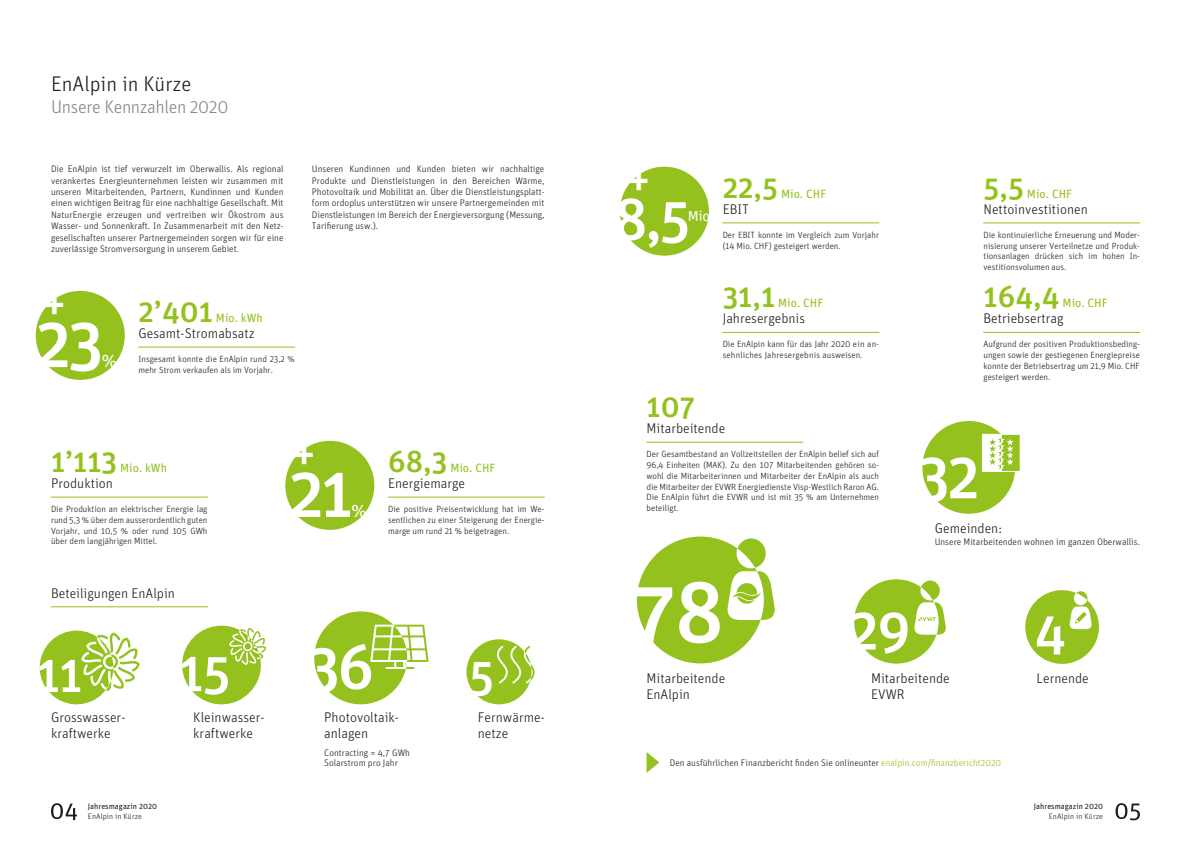
<style>
.page{position:relative;width:1191px;height:842px;background:#fff}
.page>*{position:absolute;margin:0;border:0;box-sizing:border-box;transform-origin:0 0}
.t1{font:500 86.1px "Unit OT";color:#fff}
.t2{font:500 68.7px "Unit OT";color:#fff}
.t3{font:500 63px "Unit OT";color:#fff}
.t4{font:500 62.9px "Unit OT";color:#fff}
.t5{font:500 58.6px "Unit OT";color:#fff}
.t6{font:500 57.2px "Unit OT";color:#fff}
.t7{font:500 55px "Unit OT";color:#fff}
.t8{font:500 53.4px "Unit OT";color:#fff}
.t9{font:500 50px "Unit OT";color:#fff}
.t10{font:500 48.5px "Unit OT";color:#fff}
.t11{font:500 40.3px "Unit OT";color:#fff}
.t12{font:500 30.3px "Unit OT";color:#95c11f}
.t13{font:300 21.3px "Unit OT";color:#1d1d1b}
.t14{font:19px "Unit OT";color:#fff}
.t15{font:300 18.4px "Unit OT";letter-spacing:-.02em;color:#878787}
.t16{font:14.5px "Unit OT";color:#fff}
.t17{font:300 14px/16px "Unit OT";color:#1d1d1b}
.t18{font:12px "Unit OT";color:#95c11f}
.t19{font:300 9.5px/11.4px "Unit OT";color:#1d1d1b;text-align:justify}
.t20{font:300 9px/10.8px "Unit OT";color:#1d1d1b;text-align:justify}
.t21{font:8px "Unit OT";color:#1d1d1b}
.t22{font:300 8px "Unit OT";letter-spacing:.01em;color:#1d1d1b}
.s1{color:#96c121}
</style>
<div class="page">
<svg style="left:51px;top:803px;width:26px;height:17px"></svg>
<hr style="left:51px;top:497px;width:156px;height:1px;background:#95c11f">
<hr style="left:388px;top:497px;width:156px;height:1px;background:#95c11f">
<div style="left:285px;top:441px;width:89px;height:89px;background:#95c11f;border-radius:50%"></div>
<hr style="left:138px;top:347px;width:157px;height:1px;background:#95c11f">
<div style="left:36px;top:291px;width:89px;height:89px;background:#95c11f;border-radius:50%"></div>
<hr style="left:51px;top:606px;width:156px;height:1px;background:#95c11f">
<div style="left:40px;top:631px;width:73px;height:73px;background:#95c11f;border-radius:50%"></div>
<svg style="left:81px;top:633px;width:59px;height:58px"></svg>
<div style="left:182px;top:626px;width:79px;height:78px;background:#95c11f;border-radius:50%"></div>
<svg style="left:229px;top:628px;width:37px;height:37px"></svg>
<div style="left:314px;top:611px;width:93px;height:93px;background:#95c11f;border-radius:50%"></div>
<svg style="left:370px;top:625px;width:58px;height:44px"></svg>
<div style="left:466px;top:639px;width:65px;height:65px;background:#95c11f;border-radius:50%"></div>
<svg style="left:497px;top:646px;width:37px;height:37px"></svg>
<svg style="left:1115px;top:803px;width:25px;height:17px"></svg>
<hr style="left:983px;top:222px;width:157px;height:1px;background:#95c11f">
<hr style="left:722px;top:332px;width:157px;height:1px;background:#95c11f">
<div style="left:1025px;top:590px;width:74px;height:74px;background:#95c11f;border-radius:50%"></div>
<div style="left:1073px;top:591px;width:14px;height:14px;background:#fff;border-radius:50%"></div>
<svg style="left:1069px;top:606px;width:22px;height:23px"></svg>
<svg style="left:1076px;top:591px;width:11px;height:9px"></svg>
<div style="left:854px;top:579px;width:84px;height:85px;background:#95c11f;border-radius:50%"></div>
<svg style="left:914px;top:580px;width:32px;height:55px"></svg>
<div style="left:637px;top:536px;width:127px;height:127px;background:#95c11f;border-radius:50%"></div>
<svg style="left:727px;top:538px;width:48px;height:82px"></svg>
<hr style="left:722px;top:222px;width:157px;height:1px;background:#95c11f">
<div style="left:620px;top:167px;width:89px;height:89px;background:#95c11f;border-radius:50%"></div>
<hr style="left:983px;top:332px;width:157px;height:1px;background:#95c11f">
<svg style="left:646px;top:752px;width:13px;height:21px"></svg>
<hr style="left:646px;top:442px;width:157px;height:1px;background:#95c11f">
<div style="left:922px;top:421px;width:93px;height:93px;background:#95c11f;border-radius:50%"></div>
<div style="left:982px;top:434px;width:19px;height:37px;background:#fff;border:1px solid #fff"></div>
<div style="left:1001px;top:434px;width:19px;height:37px;background:#95c11f;border:1px solid #fff"></div>
<svg style="left:989px;top:436px;width:24px;height:33px"></svg>
<h3 class="t13" style="left:51px;top:71px;width:142px">EnAlpin in Kürze</h3>
<h3 class="t15" style="left:51px;top:97px;width:179px">Unsere Kennzahlen 2020</h3>
<p class="t19" style="left:51px;top:163px;width:234px">Die EnAlpin ist tief verwurzelt im Oberwallis. Als regional verankertes Energieunternehmen leisten wir zusammen mit unseren Mitarbeitenden, Partnern, Kundinnen und Kunden einen wichtigen Beitrag für eine nachhaltige Gesellschaft. Mit NaturEnergie erzeugen und vertreiben wir Ökostrom aus Wasser- und Sonnenkraft. In Zusammenarbeit mit den Netz&shy;gesellschaften unserer Partnergemeinden sorgen wir für eine zuverlässige Stromversorgung in unserem Gebiet.</p>
<p class="t19" style="left:312px;top:163px;width:234px">Unseren Kundinnen und Kunden bieten wir nachhaltige Produkte und Dienstleistungen in den Bereichen Wärme, Photovoltaik und Mobilität an. Über die Dienstleistungsplatt&shy;form ordoplus unterstützen wir unsere Partnergemeinden mit Dienstleistungen im Bereich der Energieversorgung (Messung, Tarifierung usw.).</p>
<h3 class="t11" style="left:43px;top:279px;width:24px">+</h3>
<h2 class="t2" style="left:36px;top:302px;width:69px">23</h2>
<h3 class="t14" style="left:102px;top:349px;width:17px">%</h3>
<h3 class="t12" style="left:138px;top:293px;width:76px">2’401</h3>
<h3 class="t18" style="left:216px;top:311px;width:48px">Mio. kWh</h3>
<h3 class="t17" style="left:138px;top:325px;width:118px">Gesamt-Stromabsatz</h3>
<p class="t20" style="left:138px;top:354px;width:158px">Insgesamt konnte die EnAlpin rund 23,2 % mehr Strom verkaufen als im Vorjahr.</p>
<h3 class="t12" style="left:51px;top:443px;width:68px">1’113</h3>
<h3 class="t18" style="left:120px;top:461px;width:48px">Mio. kWh</h3>
<h3 class="t17" style="left:51px;top:475px;width:63px">Produktion</h3>
<p class="t20" style="left:51px;top:504px;width:158px">Die Produktion an elektrischer Energie lag rund 5,3 % über dem ausserordentlich guten Vorjahr, und 10,5 % oder rund 105 GWh über dem langjährigen Mittel.</p>
<h3 class="t11" style="left:293px;top:429px;width:24px">+</h3>
<h2 class="t2" style="left:289px;top:452px;width:66px">21</h2>
<h3 class="t14" style="left:351px;top:499px;width:17px">%</h3>
<h3 class="t12" style="left:388px;top:443px;width:61px">68,3</h3>
<h3 class="t18" style="left:450px;top:461px;width:47px">Mio. CHF</h3>
<h3 class="t17" style="left:388px;top:475px;width:79px">Energiemarge</h3>
<p class="t20" style="left:388px;top:504px;width:158px">Die positive Preisentwicklung hat im We&shy;sentlichen zu einer Steigerung der Energie&shy;marge um rund 21 % beigetragen.</p>
<h3 class="t17" style="left:51px;top:585px;width:125px">Beteiligungen EnAlpin</h3>
<h3 class="t9" style="left:37px;top:644px;width:47px">11</h3>
<h3 class="t17" style="left:51px;top:710px;width:76px">Grosswasser&shy;kraftwerke</h3>
<h3 class="t8" style="left:179px;top:640px;width:53px">15</h3>
<h3 class="t17" style="left:193px;top:710px;width:73px">Kleinwasser&shy;kraftwerke</h3>
<p class="t21" style="left:88px;top:802px;width:71px">Jahresmagazin 2020</p>
<p class="t22" style="left:88px;top:811px;width:56px">EnAlpin in Kürze</p>
<h3 class="t3" style="left:307px;top:629px;width:68px">36</h3>
<h3 class="t17" style="left:324px;top:710px;width:76px">Photovoltaik&shy;anlagen</h3>
<p class="t19" style="left:324px;top:748px;width:87px;line-height:10px">Contracting = 4,7 GWh<br>Solarstrom pro Jahr</p>
<h3 class="t10" style="left:469px;top:647px;width:27px">5</h3>
<h3 class="t17" style="left:478px;top:710px;width:69px">Fernwärme&shy;netze</h3>
<h3 class="t11" style="left:627px;top:154px;width:24px">+</h3>
<h3 class="t5" style="left:614px;top:184px;width:78px">8,5</h3>
<h3 class="t16" style="left:688px;top:207px;width:26px">Mio.</h3>
<h3 class="t12" style="left:722px;top:169px;width:57px">22,5</h3>
<h3 class="t18" style="left:781px;top:187px;width:47px">Mio. CHF</h3>
<h3 class="t17" style="left:722px;top:201px;width:28px">EBIT</h3>
<p class="t20" style="left:722px;top:229px;width:158px">Der EBIT konnte im Vergleich zum Vorjahr (14 Mio. CHF) gesteigert werden.</p>
<h3 class="t12" style="left:722px;top:279px;width:54px">31,1</h3>
<h3 class="t18" style="left:778px;top:296px;width:47px">Mio. CHF</h3>
<h3 class="t17" style="left:722px;top:311px;width:84px">Jahresergebnis</h3>
<p class="t20" style="left:722px;top:339px;width:158px">Die EnAlpin kann für das Jahr 2020 ein an&shy;sehnliches Jahresergebnis ausweisen.</p>
<h3 class="t12" style="left:646px;top:388px;width:50px">107</h3>
<h3 class="t17" style="left:646px;top:420px;width:80px">Mitarbeitende</h3>
<p class="t20" style="left:646px;top:449px;width:234px">Der Gesamtbestand an Vollzeitstellen der EnAlpin belief sich auf 96,4 Einheiten (MAK). Zu den 107 Mitarbeitenden gehören so&shy;wohl die Mitarbeiterinnen und Mitarbeiter der EnAlpin als auch die Mitarbeiter der EVWR Energiedienste Visp-Westlich Raron AG.<br>Die EnAlpin führt die EVWR und ist mit 35 % am Unternehmen beteiligt.</p>
<h3 class="t12" style="left:983px;top:169px;width:42px">5,5</h3>
<h3 class="t18" style="left:1027px;top:187px;width:47px">Mio. CHF</h3>
<h3 class="t17" style="left:983px;top:201px;width:106px">Nettoinvestitionen</h3>
<p class="t20" style="left:983px;top:229px;width:158px">Die kontinuierliche Erneuerung und Moder&shy;nisierung unserer Verteilnetze und Produk&shy;tionsanlagen drücken sich im hohen In&shy;vestitionsvolumen aus.</p>
<h3 class="t12" style="left:983px;top:279px;width:78px">164,4</h3>
<h3 class="t18" style="left:1062px;top:296px;width:47px">Mio. CHF</h3>
<h3 class="t17" style="left:983px;top:311px;width:82px">Betriebsertrag</h3>
<p class="t20" style="left:983px;top:339px;width:158px">Aufgrund der positiven Produktionsbeding&shy;ungen sowie der gestiegenen Energiepreise konnte der Betriebsertrag um 21,9 Mio. CHF gesteigert werden.</p>
<h3 class="t4" style="left:917px;top:438px;width:64px">32</h3>
<h3 class="t17" style="left:934px;top:520px;width:69px">Gemeinden:</h3>
<p class="t19" style="left:934px;top:536px;width:207px">Unsere Mitarbeitenden wohnen im ganzen Oberwallis.</p>
<h1 class="t1" style="left:633px;top:560px;width:93px">78</h1>
<h3 class="t6" style="left:849px;top:595px;width:63px">29</h3>
<h3 class="t7" style="left:1034px;top:599px;width:34px">4</h3>
<h3 class="t17" style="left:646px;top:670px;width:80px">Mitarbeitende<br>EnAlpin</h3>
<h3 class="t17" style="left:871px;top:670px;width:80px">Mitarbeitende<br>EVWR</h3>
<p class="t19" style="left:670px;top:757px;width:333px">Den ausführlichen Finanzbericht finden Sie onlineunter <span class="s1">enalpin.com/finanzbericht2020</span></p>
<h3 class="t17" style="left:1036px;top:670px;width:54px">Lernende</h3>
<p class="t21" style="left:1033px;top:802px;width:71px">Jahresmagazin 2020</p>
<p class="t22" style="left:1048px;top:811px;width:56px">EnAlpin in Kürze</p>
</div>
